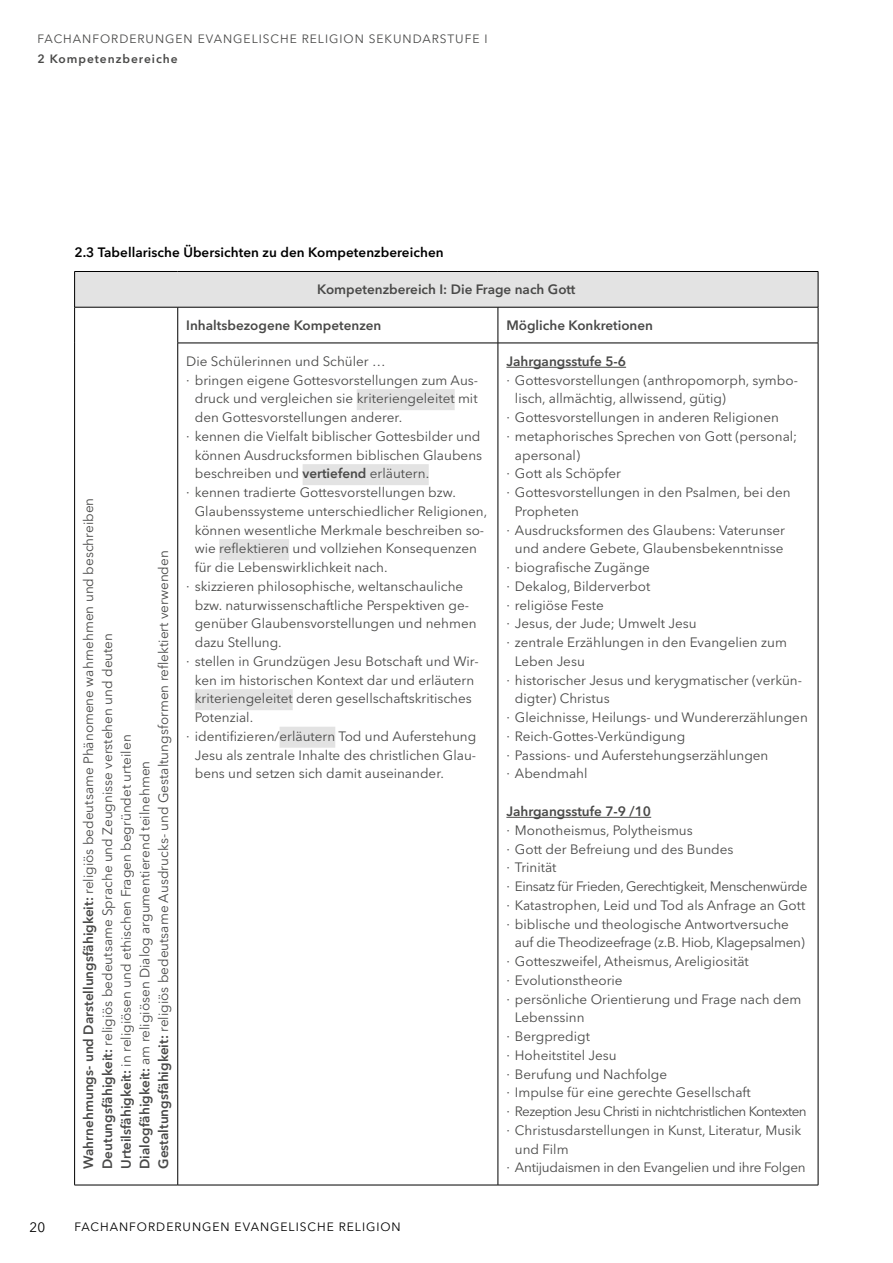
<style>
.page{position:relative;width:893px;height:1263px;background:#fff}
.page>*{position:absolute;margin:0;border:0;box-sizing:border-box;transform-origin:0 0}
.t1{font:13.5px/18.8px "Avenir Next LT Pro";color:#494948}
.t2{font:600 13.5px "Avenir Next LT Pro";color:#494948}
.t3{font:13.5px "Avenir Next LT Pro";letter-spacing:-.02em;color:#494948}
.t4{font:600 13.5px "Avenir Next LT Pro";letter-spacing:.005em;color:#000}
.t5{font:13.5px "Avenir Next LT Pro";letter-spacing:-.04em;color:#494948}
.t6{font:13.5px "Avenir Next LT Pro";color:#000}
.t7{font:12px "Avenir Next LT Pro";letter-spacing:.08em;color:#494948}
.t8{font:12px "Avenir Next LT Pro";letter-spacing:.08em;color:#000}
.t9{font:600 12px "Avenir Next LT Pro";letter-spacing:.08em;color:#494948}
.s1{font-weight:600}
</style>
<div class="page">
<div style="left:75px;top:271px;width:743px;height:36px;background:#e3e3e3"></div>
<hr style="left:74px;top:272px;width:1px;height:35px;background:#000">
<hr style="left:74px;top:271px;width:104px;height:1px;background:#000">
<hr style="left:178px;top:271px;width:320px;height:1px;background:#000">
<hr style="left:498px;top:271px;width:320px;height:1px;background:#000">
<hr style="left:818px;top:272px;width:1px;height:35px;background:#000">
<hr style="left:74px;top:307px;width:1px;height:36px;background:#000">
<hr style="left:74px;top:343px;width:1px;height:842px;background:#000">
<hr style="left:74px;top:307px;width:104px;height:1px;background:#000">
<hr style="left:177px;top:307px;width:1px;height:36px;background:#000">
<hr style="left:178px;top:307px;width:320px;height:1px;background:#000">
<hr style="left:498px;top:307px;width:320px;height:1px;background:#000">
<hr style="left:498px;top:307px;width:1px;height:36px;background:#000">
<hr style="left:818px;top:307px;width:1px;height:36px;background:#000">
<hr style="left:74px;top:1185px;width:104px;height:1px;background:#000">
<hr style="left:177px;top:343px;width:1px;height:842px;background:#000">
<hr style="left:178px;top:343px;width:320px;height:1px;background:#000">
<hr style="left:498px;top:343px;width:320px;height:1px;background:#000">
<hr style="left:498px;top:343px;width:1px;height:842px;background:#000">
<hr style="left:818px;top:343px;width:1px;height:842px;background:#000">
<hr style="left:178px;top:1185px;width:320px;height:1px;background:#000">
<hr style="left:498px;top:1185px;width:320px;height:1px;background:#000">
<div style="left:357px;top:389px;width:98px;height:21px;background:#e3e3e3"></div>
<div style="left:303px;top:464px;width:126px;height:21px;background:#e3e3e3"></div>
<div style="left:219px;top:539px;width:70px;height:21px;background:#e3e3e3"></div>
<div style="left:195px;top:689px;width:98px;height:21px;background:#e3e3e3"></div>
<div style="left:280px;top:727px;width:55px;height:21px;background:#e3e3e3"></div>
<hr style="left:506px;top:367px;width:120px;height:1px;background:#494948">
<hr style="left:506px;top:817px;width:145px;height:1px;background:#494948">
<p class="t7" style="left:37px;top:32px;width:452px">FACHANFORDERUNGEN EVANGELISCHE RELIGION SEKUNDARSTUFE I</p>
<p class="t9" style="left:37px;top:51px;width:142px">2 Kompetenzbereiche</p>
<p class="t4" style="left:74px;top:244px;width:371px">2.3 Tabellarische Übersichten zu den Kompetenzbereichen</p>
<p class="t2" style="left:317px;top:282px;width:260px">Kompetenzbereich I: Die Frage nach Gott</p>
<p class="t1" style="left:79px;top:1169px;width:673px;rotate:-90deg"><span class="s1">Wahrnehmungs- und Darstellungsfähigkeit:</span> religiös bedeutsame Phänomene wahrnehmen und beschreiben <span class="s1">Deutungsfähigkeit:</span> religiös bedeutsame Sprache und Zeugnisse verstehen und deuten<br><span class="s1">Urteilsfähigkeit:</span> in religiösen und ethischen Fragen begründet urteilen<br><span class="s1">Dialogfähigkeit:</span> am religiösen Dialog argumentierend teilnehmen<br><span class="s1">Gestaltungsfähigkeit:</span> religiös bedeutsame Ausdrucks- und Gestaltungsformen reflektiert verwenden</p>
<p class="t2" style="left:186px;top:317px;width:197px">Inhaltsbezogene Kompetenzen</p>
<p class="t2" style="left:506px;top:317px;width:148px">Mögliche Konkretionen</p>
<p class="t1" style="left:186px;top:352px;width:201px">Die Schülerinnen und Schüler …</p>
<p class="t1" style="left:186px;top:371px;width:293px">∙ bringen eigene Gottesvorstellungen zum Aus-</p>
<p class="t1" style="left:195px;top:389px;width:284px">druck und vergleichen sie kriteriengeleitet mit</p>
<p class="t1" style="left:195px;top:408px;width:209px">den Gottesvorstellungen anderer.</p>
<p class="t1" style="left:186px;top:427px;width:296px">∙ kennen die Vielfalt biblischer Gottesbilder und</p>
<p class="t1" style="left:195px;top:446px;width:289px">können Ausdrucksformen biblischen Glaubens</p>
<p class="t1" style="left:195px;top:464px;width:236px">beschreiben und <span class="s1">vertiefend</span> erläutern.</p>
<p class="t1" style="left:186px;top:483px;width:271px">∙ kennen tradierte Gottesvorstellungen bzw.</p>
<p class="t1" style="left:195px;top:502px;width:294px">Glaubenssysteme unterschiedlicher Religionen,</p>
<p class="t1" style="left:195px;top:521px;width:291px">können wesentliche Merkmale beschreiben so-</p>
<p class="t1" style="left:195px;top:539px;width:284px">wie reflektieren und vollziehen Konsequenzen</p>
<p class="t1" style="left:195px;top:558px;width:194px">für die Lebenswirklichkeit nach.</p>
<p class="t1" style="left:186px;top:577px;width:279px">∙ skizzieren philosophische, weltanschauliche</p>
<p class="t1" style="left:195px;top:596px;width:276px">bzw. naturwissenschaftliche Perspektiven ge-</p>
<p class="t1" style="left:195px;top:614px;width:283px">genüber Glaubensvorstellungen und nehmen</p>
<p class="t1" style="left:195px;top:633px;width:89px">dazu Stellung.</p>
<p class="t1" style="left:186px;top:652px;width:294px">∙ stellen in Grundzügen Jesu Botschaft und Wir-</p>
<p class="t1" style="left:195px;top:671px;width:281px">ken im historischen Kontext dar und erläutern</p>
<p class="t1" style="left:195px;top:689px;width:279px">kriteriengeleitet deren gesellschaftskritisches</p>
<p class="t1" style="left:195px;top:708px;width:60px">Potenzial.</p>
<p class="t1" style="left:186px;top:727px;width:292px">∙ identifizieren/erläutern Tod und Auferstehung</p>
<p class="t1" style="left:195px;top:746px;width:283px">Jesu als zentrale Inhalte des christlichen Glau-</p>
<p class="t1" style="left:195px;top:764px;width:251px">bens und setzen sich damit auseinander.</p>
<p class="t2" style="left:506px;top:353px;width:121px">Jahrgangsstufe 5-6</p>
<p class="t1" style="left:506px;top:371px;width:293px">∙ Gottesvorstellungen (anthropomorph, symbo-</p>
<p class="t1" style="left:515px;top:389px;width:213px">lisch, allmächtig, allwissend, gütig)</p>
<p class="t1" style="left:506px;top:408px;width:274px">∙ Gottesvorstellungen in anderen Religionen</p>
<p class="t1" style="left:506px;top:427px;width:292px">∙ metaphorisches Sprechen von Gott (personal;</p>
<p class="t1" style="left:515px;top:446px;width:67px">apersonal)</p>
<p class="t1" style="left:506px;top:464px;width:116px">∙ Gott als Schöpfer</p>
<p class="t1" style="left:506px;top:483px;width:286px">∙ Gottesvorstellungen in den Psalmen, bei den</p>
<p class="t1" style="left:515px;top:502px;width:66px">Propheten</p>
<p class="t1" style="left:506px;top:521px;width:280px">∙ Ausdrucksformen des Glaubens: Vaterunser</p>
<p class="t1" style="left:515px;top:539px;width:270px">und andere Gebete, Glaubensbekenntnisse</p>
<p class="t1" style="left:506px;top:558px;width:145px">∙ biografische Zugänge</p>
<p class="t1" style="left:506px;top:577px;width:145px">∙ Dekalog, Bilderverbot</p>
<p class="t1" style="left:506px;top:596px;width:99px">∙ religiöse Feste</p>
<p class="t1" style="left:506px;top:614px;width:192px">∙ Jesus, der Jude; Umwelt Jesu</p>
<p class="t1" style="left:506px;top:633px;width:282px">∙ zentrale Erzählungen in den Evangelien zum</p>
<p class="t1" style="left:515px;top:652px;width:71px">Leben Jesu</p>
<p class="t1" style="left:506px;top:671px;width:297px">∙ historischer Jesus und kerygmatischer (verkün-</p>
<p class="t1" style="left:515px;top:689px;width:96px">digter) Christus</p>
<p class="t1" style="left:506px;top:708px;width:303px">∙ Gleichnisse, Heilungs- und Wundererzählungen</p>
<p class="t1" style="left:506px;top:727px;width:180px">∙ Reich-Gottes-Verkündigung</p>
<p class="t1" style="left:506px;top:746px;width:264px">∙ Passions- und Auferstehungserzählungen</p>
<p class="t1" style="left:506px;top:764px;width:83px">∙ Abendmahl</p>
<p class="t2" style="left:506px;top:803px;width:146px">Jahrgangsstufe 7-9 /10</p>
<p class="t1" style="left:506px;top:821px;width:303px">∙ Monotheismus, Polytheismus<br>∙ Gott der Befreiung und des Bundes<br>∙ Trinität<br>∙ Einsatz für Frieden, Gerechtigkeit, Menschenwürde ∙ Katastrophen, Leid und Tod als Anfrage an Gott ∙ biblische und theologische Antwortversuche</p>
<p class="t3" style="left:515px;top:934px;width:291px">auf die Theodizeefrage (z.B. Hiob, Klagepsalmen)</p>
<p class="t1" style="left:506px;top:952px;width:244px">∙ Gotteszweifel, Atheismus, Areligiosität</p>
<p class="t1" style="left:506px;top:971px;width:118px">∙ Evolutionstheorie</p>
<p class="t1" style="left:506px;top:989px;width:296px">∙ persönliche Orientierung und Frage nach dem</p>
<p class="t1" style="left:515px;top:1008px;width:71px">Lebenssinn</p>
<p class="t1" style="left:506px;top:1027px;width:85px">∙ Bergpredigt</p>
<p class="t1" style="left:506px;top:1046px;width:112px">∙ Hoheitstitel Jesu</p>
<p class="t1" style="left:506px;top:1064px;width:162px">∙ Berufung und Nachfolge</p>
<p class="t1" style="left:506px;top:1083px;width:246px">∙ Impulse für eine gerechte Gesellschaft</p>
<p class="t5" style="left:506px;top:1103px;width:302px">∙ Rezeption Jesu Christi in nichtchristlichen Kontexten</p>
<p class="t1" style="left:506px;top:1121px;width:297px">∙ Christusdarstellungen in Kunst, Literatur, Musik</p>
<p class="t1" style="left:515px;top:1139px;width:55px">und Film</p>
<p class="t3" style="left:506px;top:1159px;width:301px">∙ Antijudaismen in den Evangelien und ihre Folgen</p>
<p class="t6" style="left:29px;top:1219px;width:17px">20</p>
<p class="t8" style="left:74px;top:1219px;width:328px">FACHANFORDERUNGEN EVANGELISCHE RELIGION</p>
</div>
